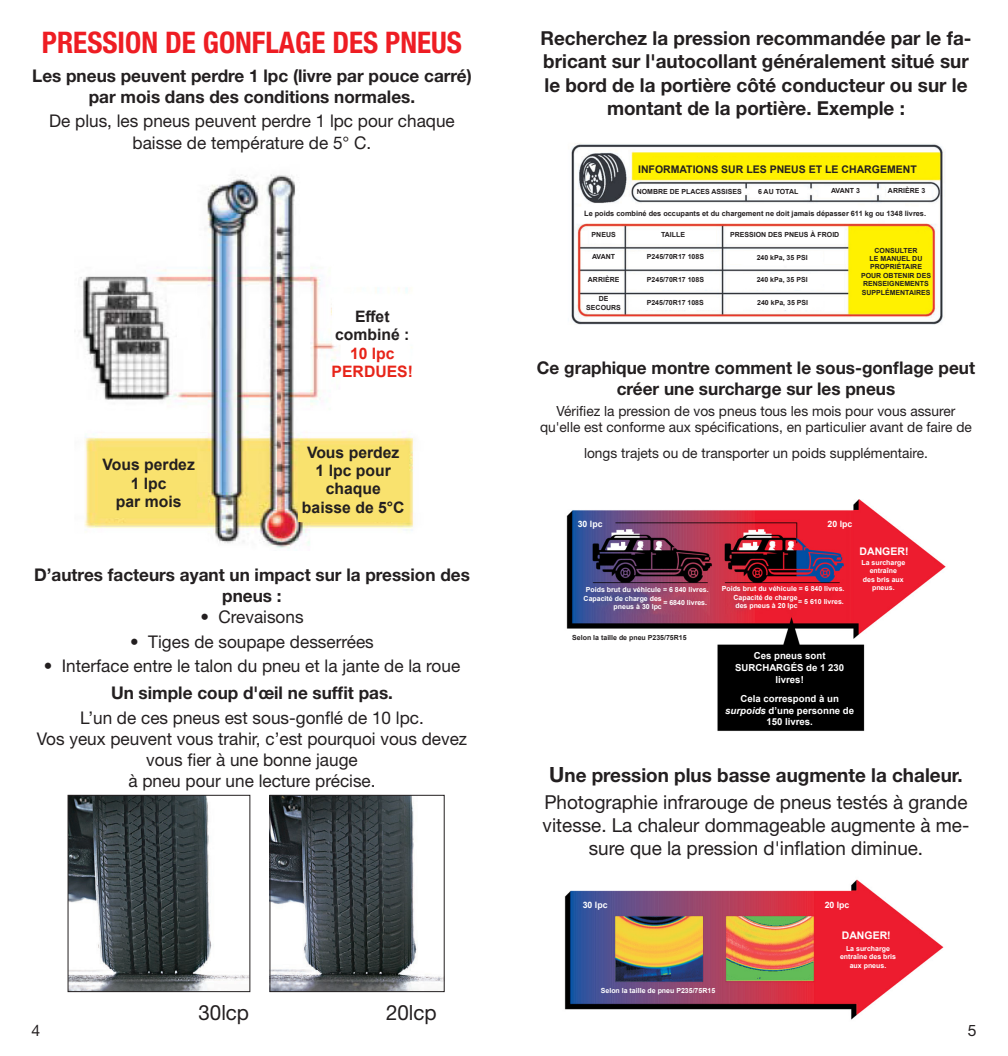
<style>
.page{position:relative;width:1008px;height:1056px;background:#fff}
.page>*{position:absolute;margin:0;border:0;box-sizing:border-box;transform-origin:0 0}
.t1{font:700 condensed 29.75px "Helvetica Neue LT Std";color:#ee1d23}
.t2{font:21px "Helvetica Neue LT Std";color:#231f20}
.t3{font:700 19.25px/23.1px "Helvetica Neue LT Std";color:#231f20;text-align:center}
.t4{font:19.25px/23.1px "Helvetica Neue LT Std";color:#231f20;text-align:center}
.t5{font:17.5px/21px "Helvetica Neue LT Std";color:#231f20;text-align:center}
.t6{font:700 17.5px/21px "Helvetica Neue LT Std";color:#231f20;text-align:center}
.Body_Copy_-_Basic{font:700 15.75px/18.4px "Arial";color:#231f20;text-align:center}
.t7{font:15.75px "Helvetica Neue LT Std";color:#231f20}
.t8{font:14px/16.8px "Helvetica Neue LT Std";color:#231f20;text-align:center}
.Body_Copy_-_Basic-2{font:700 10.5px "Arial";color:#231f20}
.Body_Copy_-_Basic-3{font:700 10.5px "Arial";color:#fff}
.Body_Copy_-_Basic-4{font:700 9.62px/11.5px "Arial";color:#fff;text-align:center}
.Body_Copy_-_Basic-5{font:700 8.75px "Arial";color:#fff}
.Body_Copy_-_Basic-6{font:700 7.35px "Arial";color:#231f20}
.Body_Copy_-_Basic-7{font:700 7px/8.4px "Arial";color:#231f20;text-align:center}
.Body_Copy_-_Basic-8{font:700 7px/8.4px "Arial";color:#fff;text-align:center}
.s1{color:#e72419}
.s2{font-style:italic}
.s3{font-size:21px}
</style>
<div class="page">
<img style="left:564px;top:879px;width:380px;height:141px">
<img style="left:566px;top:499px;width:380px;height:232px">
<img style="left:272px;top:796px;width:171px;height:193px">
<div style="left:270px;top:794px;width:175px;height:197px;border:1px solid #231f20"></div>
<img style="left:70px;top:796px;width:178px;height:193px">
<div style="left:68px;top:794px;width:182px;height:197px;border:1px solid #231f20"></div>
<img style="left:571px;top:143px;width:374px;height:182px">
<img style="left:79px;top:174px;width:334px;height:376px">
<p class="t1" style="left:42px;top:24px;width:422px">PRESSION DE GONFLAGE DES PNEUS</p>
<p class="t6" style="left:32px;top:64px;width:441px">Les pneus peuvent perdre 1 lpc (livre par pouce carré) par mois dans des conditions normales.</p>
<p class="t5" style="left:49px;top:110px;width:407px">De plus, les pneus peuvent perdre 1 lpc pour chaque baisse de température de 5° C.</p>
<p class="Body_Copy_-_Basic" style="left:102px;top:455px;width:94px">Vous perdez<br>1 lpc<br>par mois</p>
<p class="Body_Copy_-_Basic" style="left:332px;top:307px;width:83px">Effet combiné :<br><span class="s1">10 lpc<br>PERDUES!</span></p>
<p class="Body_Copy_-_Basic" style="left:302px;top:443px;width:104px">Vous perdez<br>1 lpc pour chaque baisse de 5°C</p>
<p class="t6" style="left:34px;top:563px;width:437px">D’autres facteurs ayant un impact sur la pression des pneus :</p>
<p class="t5" style="left:200px;top:605px;width:105px">• Crevaisons</p>
<p class="t5" style="left:130px;top:630px;width:245px">• Tiges de soupape desserrées</p>
<p class="t5" style="left:44px;top:655px;width:418px">• Interface entre le talon du pneu et la jante de la roue</p>
<p class="t6" style="left:111px;top:681px;width:283px">Un simple coup d'œil ne suffit pas.</p>
<p class="t5" style="left:37px;top:706px;width:432px">L’un de ces pneus est sous-gonflé de 10 lpc.<br>Vos yeux peuvent vous trahir, c’est pourquoi vous devez vous fier à une bonne jauge<br>à pneu pour une lecture précise.</p>
<p class="t3" style="left:540px;top:26px;width:433px">Recherchez la pression recommandée par le fa&shy;bricant sur l'autocollant généralement situé sur le bord de la portière côté conducteur ou sur le montant de la portière. Exemple :</p>
<p class="Body_Copy_-_Basic-2" style="left:638px;top:162px;width:280px">INFORMATIONS SUR LES PNEUS ET LE CHARGEMENT</p>
<p class="Body_Copy_-_Basic-7" style="left:637px;top:187px;width:107px">NOMBRE DE PLACES ASSISES</p>
<p class="Body_Copy_-_Basic-6" style="left:584px;top:208px;width:343px">Le poids combiné des occupants et du chargement ne doit jamais dépasser 611 kg ou 1348 livres.</p>
<p class="Body_Copy_-_Basic-7" style="left:592px;top:231px;width:26px">PNEUS</p>
<p class="Body_Copy_-_Basic-7" style="left:661px;top:231px;width:25px">TAILLE</p>
<p class="Body_Copy_-_Basic-7" style="left:647px;top:252px;width:59px">P245/70R17 108S</p>
<p class="Body_Copy_-_Basic-7" style="left:757px;top:254px;width:52px">240 kPa, 35 PSI</p>
<p class="Body_Copy_-_Basic-7" style="left:757px;top:275px;width:52px">240 kPa, 35 PSI</p>
<p class="Body_Copy_-_Basic-7" style="left:757px;top:299px;width:52px">240 kPa, 35 PSI</p>
<p class="Body_Copy_-_Basic-7" style="left:758px;top:188px;width:42px">6 AU TOTAL</p>
<p class="Body_Copy_-_Basic-7" style="left:831px;top:187px;width:30px">AVANT 3</p>
<p class="Body_Copy_-_Basic-7" style="left:888px;top:187px;width:39px">ARRIÈRE 3</p>
<p class="Body_Copy_-_Basic-7" style="left:730px;top:231px;width:111px">PRESSION DES PNEUS À FROID</p>
<p class="Body_Copy_-_Basic-7" style="left:861px;top:246px;width:72px">CONSULTER<br>LE MANUEL DU<br>PROPRIÉTAIRE<br>POUR OBTENIR DES<br>RENSEIGNEMENTS<br>SUPPLÉMENTAIRES</p>
<p class="Body_Copy_-_Basic-7" style="left:592px;top:252px;width:25px">AVANT</p>
<p class="Body_Copy_-_Basic-7" style="left:588px;top:276px;width:33px">ARRIÈRE</p>
<p class="Body_Copy_-_Basic-7" style="left:586px;top:294px;width:36px">DE<br>SECOURS</p>
<p class="Body_Copy_-_Basic-7" style="left:647px;top:275px;width:59px">P245/70R17 108S</p>
<p class="Body_Copy_-_Basic-7" style="left:647px;top:298px;width:59px">P245/70R17 108S</p>
<p class="t6" style="left:537px;top:357px;width:440px">Ce graphique montre comment le sous-gonflage peut créer une surcharge sur les pneus</p>
<p class="t8" style="left:540px;top:402px;width:433px">Vérifiez la pression de vos pneus tous les mois pour vous assurer qu'elle est conforme aux spécifications, en particulier avant de faire de</p>
<p class="t8" style="left:584px;top:444px;width:345px">longs trajets ou de transporter un poids supplémentaire.</p>
<p class="Body_Copy_-_Basic-5" style="left:578px;top:518px;width:26px">30 lpc</p>
<p class="Body_Copy_-_Basic-5" style="left:828px;top:518px;width:26px">20 lpc</p>
<p class="Body_Copy_-_Basic-8" style="left:586px;top:585px;width:124px">Poids brut du véhicule = 6 840 livres.</p>
<p class="Body_Copy_-_Basic-8" style="left:584px;top:594px;width:80px;text-align:right">Capacité de charge des pneus à 30 lpc</p>
<p class="Body_Copy_-_Basic-8" style="left:663px;top:598px;width:45px">= 6840 livres.</p>
<p class="Body_Copy_-_Basic-8" style="left:722px;top:584px;width:124px">Poids brut du véhicule = 6 840 livres.</p>
<p class="Body_Copy_-_Basic-8" style="left:733px;top:593px;width:66px;text-align:left">Capacité de charge des pneus à 20 lpc</p>
<p class="Body_Copy_-_Basic-8" style="left:798px;top:597px;width:47px">= 5 610 livres.</p>
<p class="Body_Copy_-_Basic-3" style="left:860px;top:543px;width:50px">DANGER!</p>
<p class="Body_Copy_-_Basic-8" style="left:861px;top:558px;width:45px">La surcharge entraîne<br>des bris aux pneus.</p>
<p class="Body_Copy_-_Basic-7" style="left:572px;top:633px;width:116px">Selon la taille de pneu P235/75R15</p>
<p class="Body_Copy_-_Basic-4" style="left:735px;top:650px;width:111px">Ces pneus sont<br>SURCHARGÉS de 1 230 livres!</p>
<p class="Body_Copy_-_Basic-4" style="left:725px;top:692px;width:130px">Cela correspond à un <span class="s2">surpoids</span> d’une personne de<br>150 livres.</p>
<p class="t3" style="left:549px;top:762px;width:415px"><span class="s3">U</span>ne pression plus basse augmente la chaleur.</p>
<p class="t4" style="left:543px;top:790px;width:428px">Photographie infrarouge de pneus testés à grande vitesse. La chaleur dommageable augmente à me&shy;sure que la pression d'inflation diminue.</p>
<p class="Body_Copy_-_Basic-5" style="left:583px;top:898px;width:26px">30 lpc</p>
<p class="Body_Copy_-_Basic-5" style="left:825px;top:898px;width:26px">20 lpc</p>
<p class="Body_Copy_-_Basic-8" style="left:840px;top:944px;width:58px">La surcharge entraîne des bris aux pneus.</p>
<p class="Body_Copy_-_Basic-3" style="left:842px;top:927px;width:50px">DANGER!</p>
<p class="Body_Copy_-_Basic-8" style="left:601px;top:986px;width:116px">Selon la taille de pneu P235/75R15</p>
<p class="t2" style="left:198px;top:999px;width:52px">30lcp</p>
<p class="t2" style="left:386px;top:999px;width:52px">20lcp</p>
<p class="t7" style="left:32px;top:1020px;width:10px">4</p>
<p class="t7" style="left:968px;top:1020px;width:10px">5</p>
</div>
